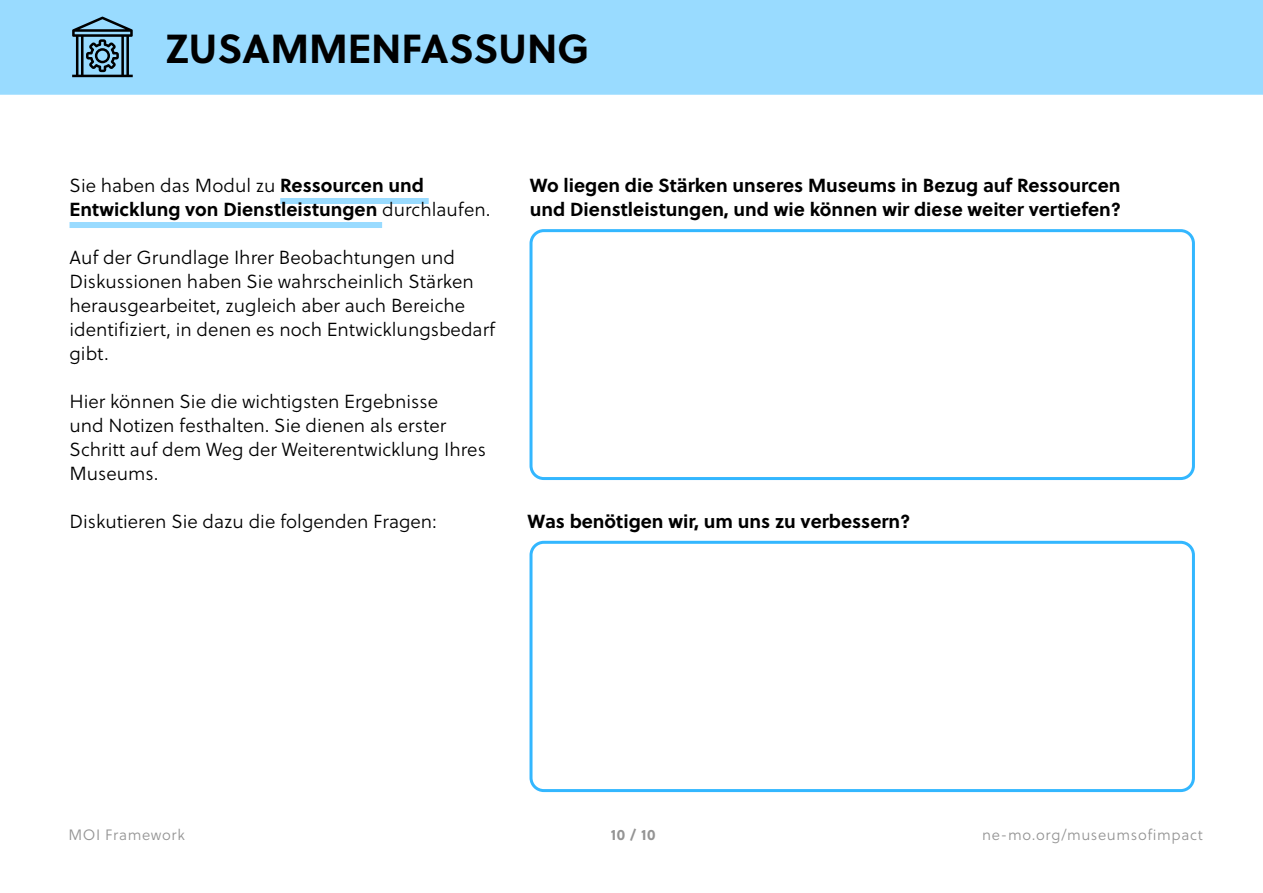
<style>
.page{position:relative;width:1263px;height:893px;background:#fff}
.page>*{position:absolute;margin:0;border:0;box-sizing:border-box;transform-origin:0 0}
.header_info{font:700 40.5px "Soleil";color:#000}
.para_12_6pt{font:18.9px/24px "Soleil Lt";color:#000}
.statements{font:700 18.9px/24px "Soleil";color:#000}
.para_12_6pt-2{font:700 18.9px/24px "Soleil";color:#000}
.t1{font:15px "Soleil Lt";letter-spacing:.04em;color:#949494}
.t2{font:700 15px "Soleil";color:#949494}
.s1{font-family:"Soleil Lt";font-weight:400}
</style>
<div class="page">
<div style="left:280px;top:198px;width:149px;height:6px;background:#99dbff"></div>
<div style="left:70px;top:222px;width:312px;height:6px;background:#99dbff"></div>
<div style="left:0;top:0;width:1263px;height:95px;background:#99dbff"></div>
<div style="left:529px;top:229px;width:666px;height:251px;border:3px solid #33b7ff;border-radius:13px"></div>
<div style="left:529px;top:541px;width:666px;height:251px;border:3px solid #33b7ff;border-radius:13px"></div>
<svg style="left:72px;top:17px;width:61px;height:60px;background:#5e869d"></svg>
<h1 class="header_info" style="left:166px;top:17px;width:425px">ZUSAMMENFASSUNG</h1>
<p class="para_12_6pt-2" style="left:70px;top:172px;width:422px"><span class="s1">Sie haben das Modul zu</span> Ressourcen und<br>Entwicklung von Dienstleistungen <span class="s1">durchlaufen.</span></p>
<p class="para_12_6pt" style="left:70px;top:245px;width:427px">Auf der Grundlage Ihrer Beobachtungen und Diskussionen haben Sie wahrscheinlich Stärken herausgearbeitet, zugleich aber auch Bereiche identifiziert, in denen es noch Entwicklungsbedarf gibt.</p>
<p class="para_12_6pt" style="left:70px;top:389px;width:418px">Hier können Sie die wichtigsten Ergebnisse<br>und Notizen festhalten. Sie dienen als erster Schritt auf dem Weg der Weiterentwicklung Ihres Museums.</p>
<p class="para_12_6pt" style="left:70px;top:509px;width:369px">Diskutieren Sie dazu die folgenden Fragen:</p>
<p class="statements" style="left:530px;top:172px;width:593px">Wo liegen die Stärken unseres Museums in Bezug auf Ressourcen und Dienstleistungen, und wie können wir diese weiter vertiefen?</p>
<p class="statements" style="left:528px;top:508px;width:384px">Was benötigen wir, um uns zu verbessern?</p>
<p class="t1" style="left:68px;top:824px;width:118px">MOI Framework</p>
<p class="t2" style="left:611px;top:823px;width:46px">10 / 10</p>
<p class="t1" style="left:982px;top:824px;width:222px">ne-mo.org/museumsofimpact</p>
</div>
